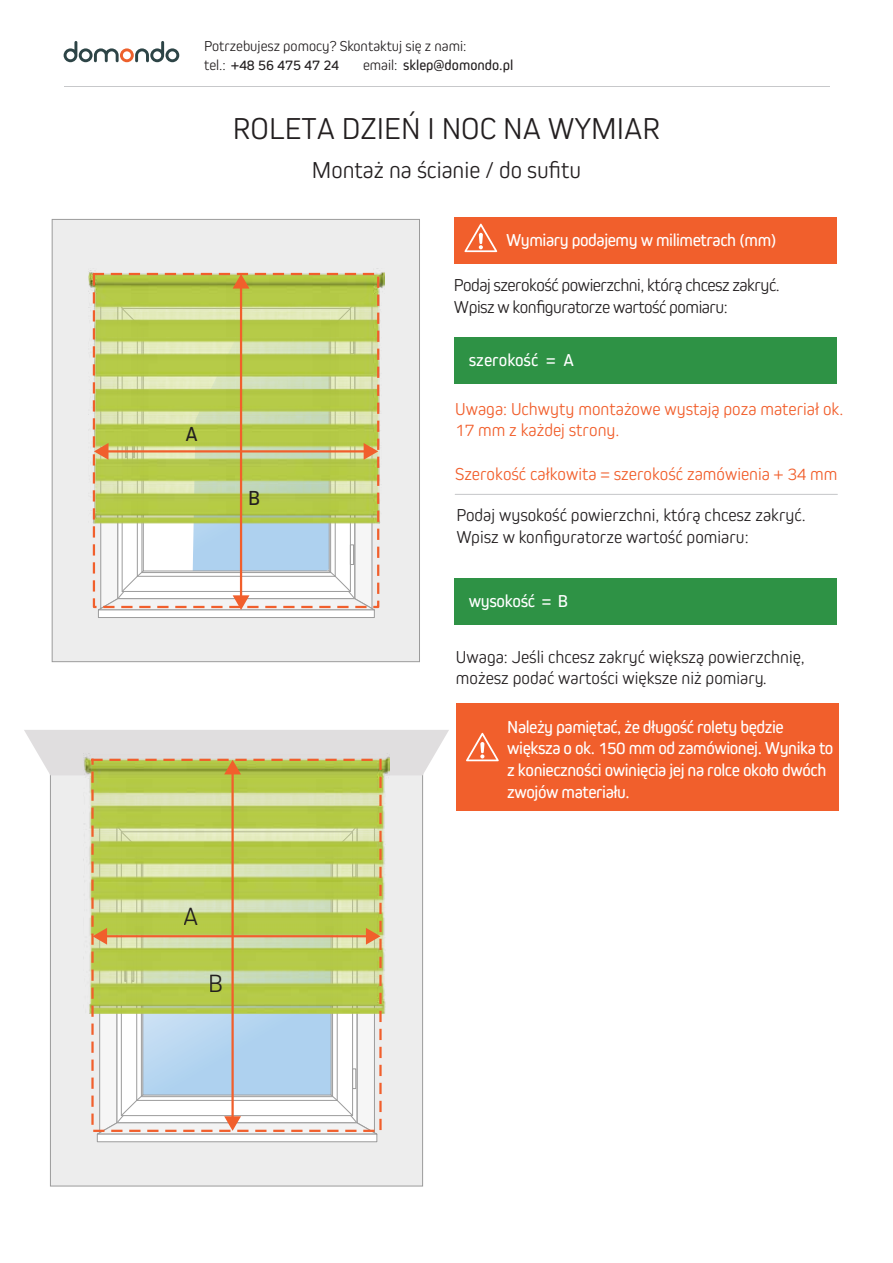
<style>
.page{position:relative;width:893px;height:1263px;background:#fff}
.page>*{position:absolute;margin:0;border:0;box-sizing:border-box;transform-origin:0 0}
.t1{font:300 31.5px "Kiro";color:#231f20}
.t2{font:300 25.95px "Kiro";color:#231f20}
.t3{font:300 24px "Kiro";color:#231f20}
.t4{font:21.15px "Kiro";color:#231f20}
.t5{font:18px/21.6px "Kiro";letter-spacing:-.025em;color:#fff}
.t6{font:300 18px/21.6px "Kiro";color:#231f20}
.t7{font:300 18px/21.6px "Kiro";color:#f15d2a}
.t8{font:300 18px/21.6px "Kiro";letter-spacing:-.03em;color:#231f20}
.t9{font:18px "Kiro";color:#fff}
.t10{font:300 15px/19.5px "Kiro";color:#231f20}
.t11{font:15px "Kiro";color:#231f20}
.s1{font-weight:400}
.s2{font-weight:300}
</style>
<div class="page">
<hr style="left:64px;top:86px;width:765px;height:1px;background:#c7c8ca">
<svg style="left:64px;top:41px;width:115px;height:21px"></svg>
<div style="left:52px;top:219px;width:368px;height:443px;background:#ededed;border:1px solid #9b9b9b"></div>
<div style="left:98px;top:610px;width:277px;height:8px;background:#fff;border:1px solid #9c9c9c"></div>
<img style="left:88px;top:268px;width:297px;height:255px">
<svg style="left:94px;top:276px;width:284px;height:335px;background:#c6d389"></svg>
<div style="left:50px;top:742px;width:373px;height:444px;background:#ededed;border:1px solid #9b9b9b"></div>
<div style="left:99px;top:816px;width:276px;height:317px;background:#f6f6f6;border:1px solid #9c9c9c"></div>
<svg style="left:121px;top:831px;width:232px;height:285px;fill:#fff"></svg>
<svg style="left:145px;top:1014px;width:184px;height:79px;background:#b3d3ef"></svg>
<div style="left:352px;top:1068px;width:4px;height:21px;border:1px solid #9c9c9c"></div>
<div style="left:97px;top:1134px;width:280px;height:8px;background:#fff;border:1px solid #9c9c9c"></div>
<img style="left:83px;top:775px;width:305px;height:239px">
<hr style="left:105px;top:935px;width:263px;height:2px;background:#f15f2c">
<svg style="left:93px;top:928px;width:14px;height:17px"></svg>
<svg style="left:366px;top:928px;width:14px;height:17px"></svg>
<hr style="left:231px;top:772px;width:3px;height:347px;background:#f15f2c">
<svg style="left:24px;top:730px;width:425px;height:45px"></svg>
<svg style="left:95px;top:1094px;width:283px;height:41px"></svg>
<div style="left:454px;top:337px;width:383px;height:47px;background:#2e9245"></div>
<div style="left:454px;top:578px;width:383px;height:46px;background:#2e9245"></div>
<hr style="left:455px;top:494px;width:383px;height:1px;background:#c7c8ca">
<div style="left:454px;top:217px;width:383px;height:46px;background:#f15f2c"></div>
<svg style="left:464px;top:224px;width:33px;height:28px"></svg>
<div style="left:93px;top:273px;width:286px;height:335px;border:2px dashed #f15f2c"></div>
<div style="left:456px;top:703px;width:383px;height:108px;background:#f15f2c"></div>
<svg style="left:466px;top:733px;width:33px;height:28px"></svg>
<p class="t10" style="left:204px;top:35px;width:264px">Potrzebujesz pomocy? Skontaktuj się z nami: tel.: <span class="s1">+48 56 475 47 24</span></p>
<p class="t11" style="left:363px;top:56px;width:152px"><span class="s2">email:</span> sklep@domondo.pl</p>
<h1 class="t1" style="left:233px;top:110px;width:429px">ROLETA DZIEŃ I NOC NA WYMIAR</h1>
<h3 class="t3" style="left:312px;top:156px;width:271px">Montaż na ścianie / do sufitu</h3>
<p class="t5" style="left:506px;top:229px;width:272px">Wymiary podajemy w milimetrach (mm)</p>
<p class="t8" style="left:454px;top:274px;width:327px">Podaj szerokość powierzchni, którą chcesz zakryć.<br>Wpisz w konfiguratorze wartość pomiaru:</p>
<p class="t4" style="left:185px;top:422px;width:14px">A</p>
<p class="t4" style="left:248px;top:486px;width:13px">B</p>
<h2 class="t2" style="left:184px;top:901px;width:17px">A</h2>
<h2 class="t2" style="left:209px;top:968px;width:16px">B</h2>
<p class="t9" style="left:469px;top:350px;width:107px">szerokość = A</p>
<p class="t7" style="left:455px;top:397px;width:390px">Uwaga: Uchwyty montażowe wystają poza materiał ok.<br>17 mm z każdej strony.</p>
<p class="t7" style="left:455px;top:462px;width:384px">Szerokość całkowita = szerokość zamówienia + 34 mm</p>
<p class="t6" style="left:456px;top:504px;width:351px">Podaj wysokość powierzchni, którą chcesz zakryć.<br>Wpisz w konfiguratorze wartość pomiaru:</p>
<p class="t5" style="left:469px;top:590px;width:101px">wysokość = B</p>
<p class="t6" style="left:456px;top:645px;width:350px">Uwaga: Jeśli chcesz zakryć większą powierzchnię, możesz podać wartości większe niż pomiary.</p>
<p class="t5" style="left:507px;top:715px;width:328px">Należy pamiętać, że długość rolety będzie większa o ok. 150 mm od zamówionej. Wynika to z konieczności owinięcia jej na rolce około dwóch zwojów materiału.</p>
</div>
